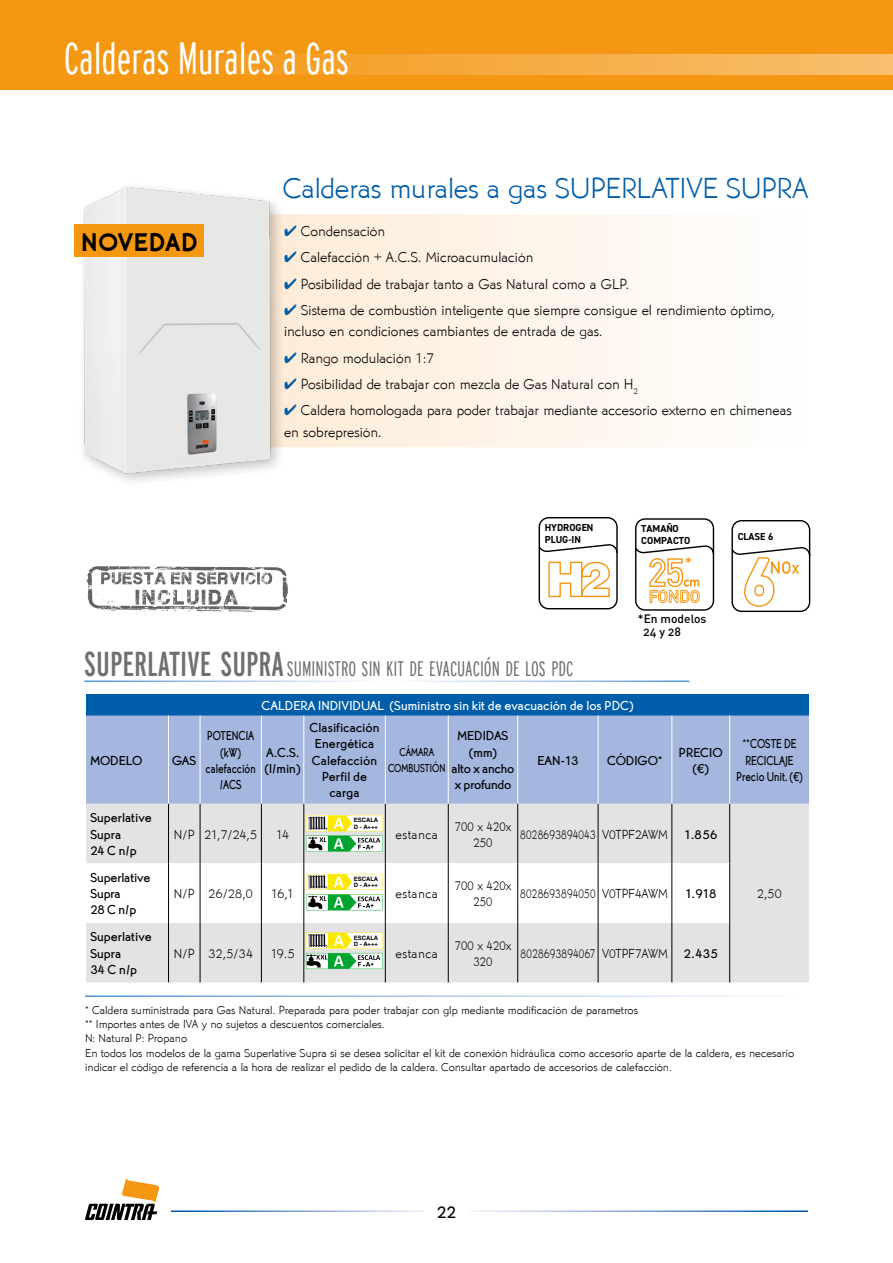
<style>
.page{position:relative;width:893px;height:1263px;background:#fff}
.page>*{position:absolute;margin:0;border:0;box-sizing:border-box;transform-origin:0 0}
.t1{font:300 extra-condensed 45px "Interstate";color:#fff}
.t2{font:extra-condensed 34.65px "Interstate";color:#706f6f}
.t3{font:30px "Martin Got URWT Ligh";letter-spacing:-.01em;color:#005da9}
.t4{font:700 26.4px "Martin Got URWT";color:#000}
.t5{font:300 extra-condensed 21px "Interstate";color:#706f6f}
.t6{font:500 18px "Martin Got URWTOT";color:#000}
.t7{font:15px/21.8px "Martin Got URWT Ligh";color:#000}
.t8{font:15px "DIN Medium Alternate";color:#f49712}
.t9{font:500 13.5px/16.2px "Martin Got URWTOT";color:#000}
.t10{font:13.5px "Martin Got URWT Ligh";letter-spacing:.015em;color:#000;scale:.8 1}
.t11{font:13.5px "Martin Got URWT Ligh";letter-spacing:.015em;color:#000}
.t12{font:500 13.5px/16.2px "Martin Got URWTOT";color:#000;text-align:center;scale:.8 1}
.t13{font:500 13.5px "Martin Got URWTOT";color:#fff}
.t14{font:13.5px/16.2px "Martin Got URWT Ligh";letter-spacing:.015em;color:#000;text-align:center;scale:.91 1}
.t15{font:500 13.5px/16.2px "Martin Got URWTOT";letter-spacing:-.02em;color:#000;text-align:center}
.t16{font:12px/14.4px "Martin Got URWT Ligh";color:#000}
.t17{font:500 12px/16.2px "Martin Got URWTOT";color:#000;text-align:center;scale:.8 1}
.t18{font:12px/13px "DIN Medium Alternate";color:#000}
.t19{font:700 10.05px/11.4px "DIN2014";color:#000}
.t20{font:700 9.9px "DIN2014";color:#000}
.t21{font:700 6px/6.4px "Helvetica LT Std";color:#000}
.s1{font-style:inherit}
.s2{color:#005da9}
.s3{font-weight:400;font-size:34.65px}
.s4{font-weight:400;font-size:34.5px}
.s5{font-family:"Martin Got URWTOT";font-weight:500}
</style>
<div class="page">
<div style="left:0;top:0;width:893px;height:90px;background:#f49712"></div>
<svg style="left:85px;top:1178px;width:75px;height:42px"></svg>
<div style="left:133px;top:54px;width:760px;height:21px;background:linear-gradient(to right,#f49712,#f8bf6f)"></div>
<svg style="left:285px;top:214px;width:391px;height:233px;fill:#fef3e6"></svg>
<div style="left:86px;top:694px;width:723px;height:21px;background:#005da9"></div>
<div style="left:86px;top:715px;width:723px;height:89px;background:#a5b7df"></div>
<div style="left:86px;top:804px;width:723px;height:178px;background:#e3e3e3"></div>
<hr style="left:168px;top:715px;width:1px;height:89px;background:#fff">
<hr style="left:200px;top:715px;width:1px;height:89px;background:#fff">
<hr style="left:261px;top:715px;width:1px;height:89px;background:#fff">
<hr style="left:303px;top:715px;width:1px;height:89px;background:#fff">
<hr style="left:385px;top:715px;width:1px;height:89px;background:#fff">
<hr style="left:448px;top:715px;width:1px;height:89px;background:#fff">
<hr style="left:517px;top:715px;width:1px;height:89px;background:#fff">
<hr style="left:598px;top:715px;width:1px;height:89px;background:#fff">
<hr style="left:671px;top:715px;width:1px;height:89px;background:#fff">
<hr style="left:729px;top:715px;width:1px;height:89px;background:#fff">
<hr style="left:168px;top:804px;width:1px;height:59px;background:#000">
<hr style="left:200px;top:804px;width:1px;height:59px;background:#000">
<hr style="left:261px;top:804px;width:1px;height:59px;background:#000">
<hr style="left:304px;top:804px;width:1px;height:59px;background:#000">
<hr style="left:385px;top:804px;width:1px;height:59px;background:#000">
<hr style="left:448px;top:804px;width:1px;height:59px;background:#000">
<hr style="left:517px;top:804px;width:1px;height:59px;background:#000">
<hr style="left:598px;top:804px;width:1px;height:59px;background:#000">
<hr style="left:672px;top:804px;width:1px;height:59px;background:#000">
<hr style="left:729px;top:804px;width:1px;height:59px;background:#000">
<hr style="left:168px;top:923px;width:1px;height:59px;background:#000">
<hr style="left:200px;top:923px;width:1px;height:59px;background:#000">
<hr style="left:261px;top:923px;width:1px;height:59px;background:#000">
<hr style="left:304px;top:923px;width:1px;height:59px;background:#000">
<hr style="left:385px;top:923px;width:1px;height:59px;background:#000">
<hr style="left:448px;top:923px;width:1px;height:59px;background:#000">
<hr style="left:517px;top:923px;width:1px;height:59px;background:#000">
<hr style="left:598px;top:923px;width:1px;height:59px;background:#000">
<hr style="left:672px;top:923px;width:1px;height:59px;background:#000">
<hr style="left:729px;top:923px;width:1px;height:59px;background:#000">
<svg style="left:86px;top:566px;width:202px;height:46px"></svg>
<svg style="left:731px;top:520px;width:80px;height:93px"></svg>
<div style="left:539px;top:517px;width:79px;height:92px;border:1px solid #000;border-radius:9px"></div>
<svg style="left:538px;top:543px;width:80px;height:11px"></svg>
<svg style="left:548px;top:561px;width:62px;height:37px"></svg>
<svg style="left:635px;top:518px;width:80px;height:93px"></svg>
<img style="left:74px;top:186px;width:211px;height:292px">
<svg style="left:306px;top:815px;width:77px;height:37px"></svg>
<svg style="left:86px;top:863px;width:644px;height:60px"></svg>
<svg style="left:306px;top:932px;width:77px;height:37px"></svg>
<div style="left:74px;top:225px;width:130px;height:32px;background:#f49712"></div>
<h1 class="t1" style="left:64px;top:32px;width:287px">Calderas Murales a Gas</h1>
<h3 class="t4" style="left:81px;top:227px;width:118px">NOVEDAD</h3>
<h3 class="t3" style="left:283px;top:171px;width:527px">Calderas murales a gas <span class="s1">SUPERLATIVE SUPRA</span></h3>
<p class="t7" style="left:284px;top:220px;width:103px"><span class="s2">✔</span> Condensación</p>
<p class="t7" style="left:284px;top:246px;width:251px"><span class="s2">✔</span> Calefacción + A.C.S. Microacumulación</p>
<p class="t7" style="left:284px;top:273px;width:347px"><span class="s2">✔</span> Posibilidad de trabajar tanto a Gas Natural como a GLP.</p>
<p class="t7" style="left:284px;top:299px;width:492px"><span class="s2">✔</span> Sistema de combustión inteligente que siempre consigue el rendimiento óptimo, incluso en condiciones cambiantes de entrada de gas.</p>
<p class="t7" style="left:284px;top:347px;width:152px"><span class="s2">✔</span> Rango modulación 1:7</p>
<p class="t7" style="left:284px;top:373px;width:356px"><span class="s2">✔</span> Posibilidad de trabajar con mezcla de Gas Natural con H<sub>2</sub></p>
<p class="t7" style="left:284px;top:399px;width:509px"><span class="s2">✔</span> Caldera homologada para poder trabajar mediante accesorio externo en chimeneas en sobrepresión.</p>
<p class="t19" style="left:545px;top:522px;width:50px">HYDROGEN<br>PLUG-IN</p>
<p class="t19" style="left:641px;top:523px;width:51px">TAMAÑO<br>COMPACTO</p>
<p class="t8" style="left:685px;top:553px;width:9px">*</p>
<p class="t18" style="left:644px;top:612px;width:64px;text-indent:-6px">*En modelos<br>24 y 28</p>
<p class="t20" style="left:738px;top:530px;width:37px">CLASE 6</p>
<h2 class="t2" style="left:84px;top:645px;width:50px">SUPERLATI</h2>
<h3 class="t5" style="left:187px;top:657px;width:386px"><span class="s3">VE</span> <span class="s4">SUPRA</span>SUMINISTRO SIN KIT DE EVACUACIÓN DE LOS PDC</h3>
<p class="t9" style="left:90px;top:752px;width:54px">MODELO</p>
<p class="t9" style="left:172px;top:752px;width:26px">GAS</p>
<p class="t13" style="left:262px;top:697px;width:373px">CALDERA INDIVIDUAL (Suministro sin kit de evacuación de los PDC)</p>
<p class="t12" style="left:206px;top:728px;width:64px">POTENCIA (kW) calefacción /ACS</p>
<p class="t9" style="left:265px;top:744px;width:37px">A.C.S. (l/min)</p>
<p class="t9" style="left:310px;top:720px;width:72px;text-align:center">Clasificación<br>Energética<br>Calefacción<br>Perfil de carga</p>
<p class="t15" style="left:451px;top:728px;width:64px">MEDIDAS (mm)<br>alto x ancho x profundo</p>
<p class="t17" style="left:388px;top:744px;width:73px">CÁMARA<br>COMBUSTIÓN</p>
<p class="t9" style="left:537px;top:752px;width:43px">EAN-13</p>
<p class="t9" style="left:607px;top:752px;width:57px">CÓDIGO*</p>
<p class="t9" style="left:679px;top:744px;width:45px;text-align:center">PRECIO (€)</p>
<p class="t12" style="left:736px;top:736px;width:84px">**COSTE DE<br>RECICLAJE<br>Precio Unit. (€)</p>
<p class="t9" style="left:90px;top:810px;width:63px">Superlative<br>Supra<br>24 C n/p</p>
<p class="t9" style="left:90px;top:869px;width:62px">Superlative<br>Supra<br>28 C n/p</p>
<p class="t21" style="left:354px;top:817px;width:26px">ESCALA<br>D - A+++</p>
<p class="t11" style="left:174px;top:826px;width:85px">N/P 21,7/24,5</p>
<p class="t11" style="left:276px;top:826px;width:14px">14</p>
<p class="t11" style="left:396px;top:826px;width:44px">estanca</p>
<p class="t14" style="left:455px;top:818px;width:64px">700 x 420x<br>250</p>
<p class="t10" style="left:520px;top:826px;width:248px">8028693894043 V0TPF2AWM <span class="s5">1.856</span></p>
<p class="t21" style="left:354px;top:875px;width:26px">ESCALA<br>D - A+++</p>
<p class="t11" style="left:174px;top:886px;width:80px">N/P 26/28,0</p>
<p class="t11" style="left:271px;top:886px;width:24px">16,1</p>
<p class="t11" style="left:396px;top:886px;width:44px">estanca</p>
<p class="t14" style="left:455px;top:877px;width:64px">700 x 420x<br>250</p>
<p class="t10" style="left:520px;top:886px;width:186px">8028693894050 V0TPF4AWM</p>
<p class="t9" style="left:685px;top:885px;width:33px">1.918</p>
<p class="t11" style="left:757px;top:886px;width:26px">2,50</p>
<p class="t9" style="left:90px;top:929px;width:63px">Superlative<br>Supra<br>34 C n/p</p>
<p class="t21" style="left:354px;top:934px;width:26px">ESCALA<br>D - A+++</p>
<p class="t11" style="left:174px;top:945px;width:80px">N/P 32,5/34</p>
<p class="t11" style="left:271px;top:945px;width:25px">19.5</p>
<p class="t11" style="left:396px;top:945px;width:44px">estanca</p>
<p class="t14" style="left:455px;top:937px;width:64px">700 x 420x<br>320</p>
<p class="t10" style="left:521px;top:945px;width:248px">8028693894067 V0TPF7AWM <span class="s5">2.435</span></p>
<p class="t16" style="left:85px;top:1002px;width:711px">* Caldera suministrada para Gas Natural. Preparada para poder trabajar con glp mediante modificación de parametros<br>** Importes antes de IVA y no sujetos a descuentos comerciales.<br>N: Natural P: Propano<br>En todos los modelos de la gama Superlative Supra si se desea solicitar el kit de conexión hidráulica como accesorio aparte de la caldera, es necesario indicar el código de referencia a la hora de realizar el pedido de la caldera. Consultar apartado de accesorios de calefacción.</p>
<h3 class="t6" style="left:437px;top:1202px;width:21px">22</h3>
</div>
